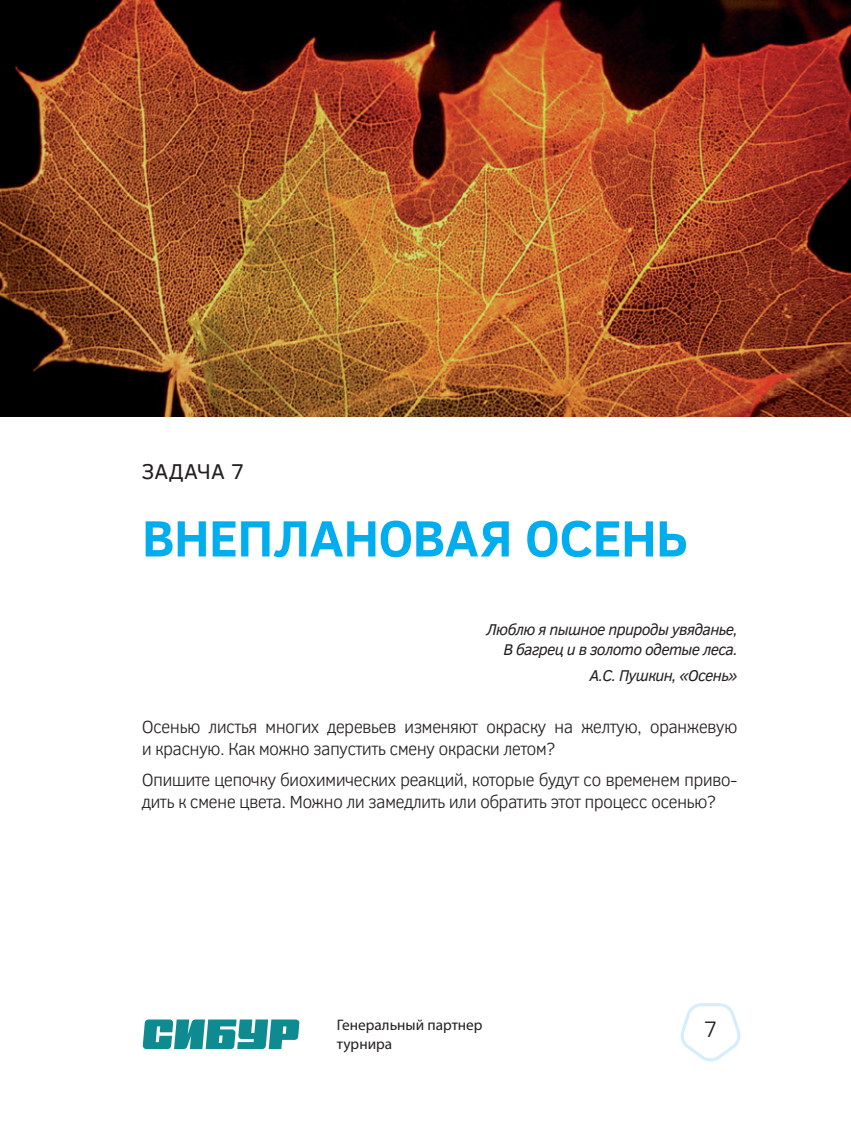
<style>
.page{position:relative;width:851px;height:1134px;background:#fff}
.page>*{position:absolute;margin:0;border:0;box-sizing:border-box;transform-origin:0 0}
.t1{font:700 52px "Clear Sans";letter-spacing:-.015em;color:#00aeef}
.t2{font:300 23px "Clear Sans";color:#231f20}
.t3{font:22px "Clear Sans";letter-spacing:.005em;color:#231f20}
.t4{font:300 18px/22px "Clear Sans";letter-spacing:-.04em;color:#231f20}
.t5{font:italic 16px/20px "Clear Sans";letter-spacing:-.04em;color:#231f20;text-align:right}
.t6{font:15.2px/18.6px "Myriad Pro";color:#231f20}
</style>
<div class="page">
<svg style="left:680px;top:1003px;width:61px;height:59px"></svg>
<svg style="left:143px;top:1019px;width:156px;height:30px;background:#41a3a8"></svg>
<img style="left:1px;top:0;width:849px;height:417px">
<img style="left:0;top:0;width:1px;height:417px">
<p class="t3" style="left:142px;top:457px;width:104px">ЗАДАЧА 7</p>
<h1 class="t1" style="left:142px;top:500px;width:547px">ВНЕПЛАНОВАЯ ОСЕНЬ</h1>
<p class="t5" style="left:486px;top:619px;width:252px">Люблю я пышное природы увяданье,<br>В багрец и в золото одетые леса.</p>
<p class="t5" style="left:589px;top:665px;width:150px">А.С. Пушкин, «Осень»</p>
<p class="t4" style="left:142px;top:716px;width:597px">Осенью листья многих деревьев изменяют окраску на желтую, оранжевую и красную. Как можно запустить смену окраски летом?</p>
<p class="t4" style="left:142px;top:769px;width:597px">Опишите цепочку биохимических реакций, которые будут со временем приво&shy;дить к смене цвета. Можно ли замедлить или обратить этот процесс осенью?</p>
<p class="t6" style="left:337px;top:1015px;width:147px">Генеральный партнер турнира</p>
<p class="t2" style="left:703px;top:1014px;width:16px">7</p>
</div>
